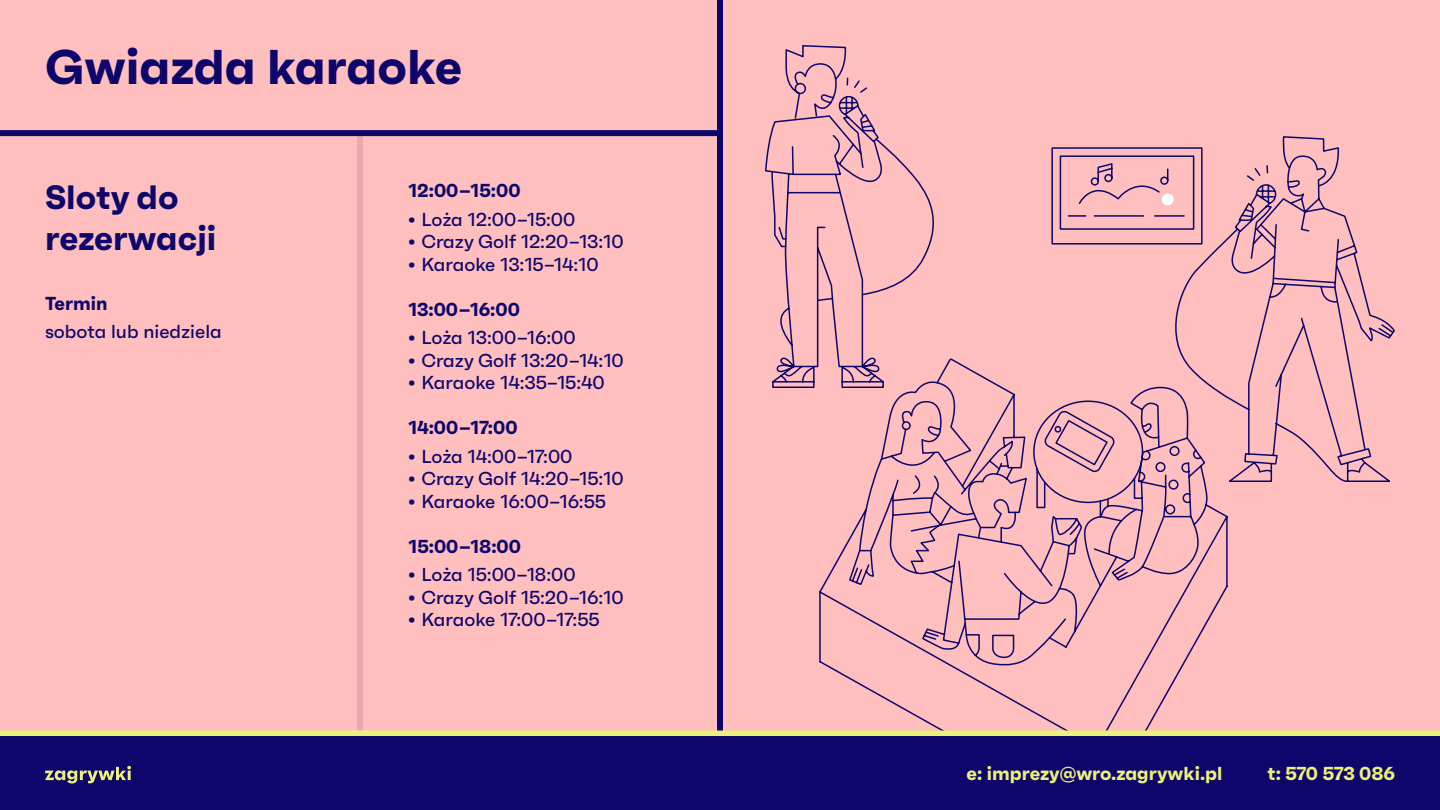
<style>
.page{position:relative;width:1440px;height:810px;background:#ffbfbf}
.page>*{position:absolute;margin:0;border:0;box-sizing:border-box;transform-origin:0 0}
.t1{font:700 48.75px "Faktum";color:#0e066b}
.t2{font:700 33.75px/40.5px "Faktum";color:#0e066b}
.t3{font:500 18.75px "Faktum";color:#0e066b}
.t4{font:700 18.75px "Faktum";color:#0e066b}
.t5{font:700 18.75px "Faktum";color:#ebf17b}
</style>
<div class="page">
<div style="left:717px;top:0;width:6px;height:810px;background:#0e066b"></div>
<div style="left:357px;top:130px;width:6px;height:600px;background:#eba6ae"></div>
<div style="left:0;top:130px;width:720px;height:6px;background:#0e066b"></div>
<svg style="left:819px;top:136px;width:576px;height:594px"></svg>
<div style="left:1162px;top:193px;width:12px;height:12px;background:#fff;border-radius:50%"></div>
<svg style="left:765px;top:45px;width:175px;height:344px"></svg>
<div style="left:0;top:730px;width:1440px;height:6px;background:#ebf17b"></div>
<div style="left:0;top:736px;width:1440px;height:74px;background:#0e066b"></div>
<svg style="left:45px;top:766px;width:86px;height:18px"></svg>
<h1 class="t1" style="left:45px;top:36px;width:419px">Gwiazda karaoke</h1>
<h2 class="t2" style="left:45px;top:177px;width:173px">Sloty do rezerwacji</h2>
<p class="t4" style="left:408px;top:179px;width:114px">12:00–15:00</p>
<p class="t3" style="left:408px;top:208px;width:169px">• Loża 12:00–15:00</p>
<p class="t3" style="left:408px;top:230px;width:217px">• Crazy Golf 12:20–13:10</p>
<p class="t3" style="left:408px;top:253px;width:192px">• Karaoke 13:15–14:10</p>
<p class="t4" style="left:408px;top:297px;width:113px">13:00–16:00</p>
<p class="t3" style="left:408px;top:326px;width:169px">• Loża 13:00–16:00</p>
<p class="t3" style="left:408px;top:349px;width:217px">• Crazy Golf 13:20–14:10</p>
<p class="t3" style="left:408px;top:371px;width:198px">• Karaoke 14:35–15:40</p>
<p class="t4" style="left:408px;top:416px;width:111px">14:00–17:00</p>
<p class="t3" style="left:408px;top:445px;width:166px">• Loża 14:00–17:00</p>
<p class="t3" style="left:408px;top:467px;width:217px">• Crazy Golf 14:20–15:10</p>
<p class="t3" style="left:408px;top:490px;width:199px">• Karaoke 16:00–16:55</p>
<p class="t4" style="left:408px;top:534px;width:115px">15:00–18:00</p>
<p class="t3" style="left:408px;top:563px;width:169px">• Loża 15:00–18:00</p>
<p class="t3" style="left:408px;top:586px;width:217px">• Crazy Golf 15:20–16:10</p>
<p class="t3" style="left:408px;top:608px;width:193px">• Karaoke 17:00–17:55</p>
<p class="t4" style="left:45px;top:291px;width:64px">Termin</p>
<p class="t3" style="left:45px;top:320px;width:178px">sobota lub niedziela</p>
<p class="t5" style="left:967px;top:762px;width:257px">e: imprezy@wro.zagrywki.pl</p>
<p class="t5" style="left:1268px;top:762px;width:129px">t: 570 573 086</p>
</div>
